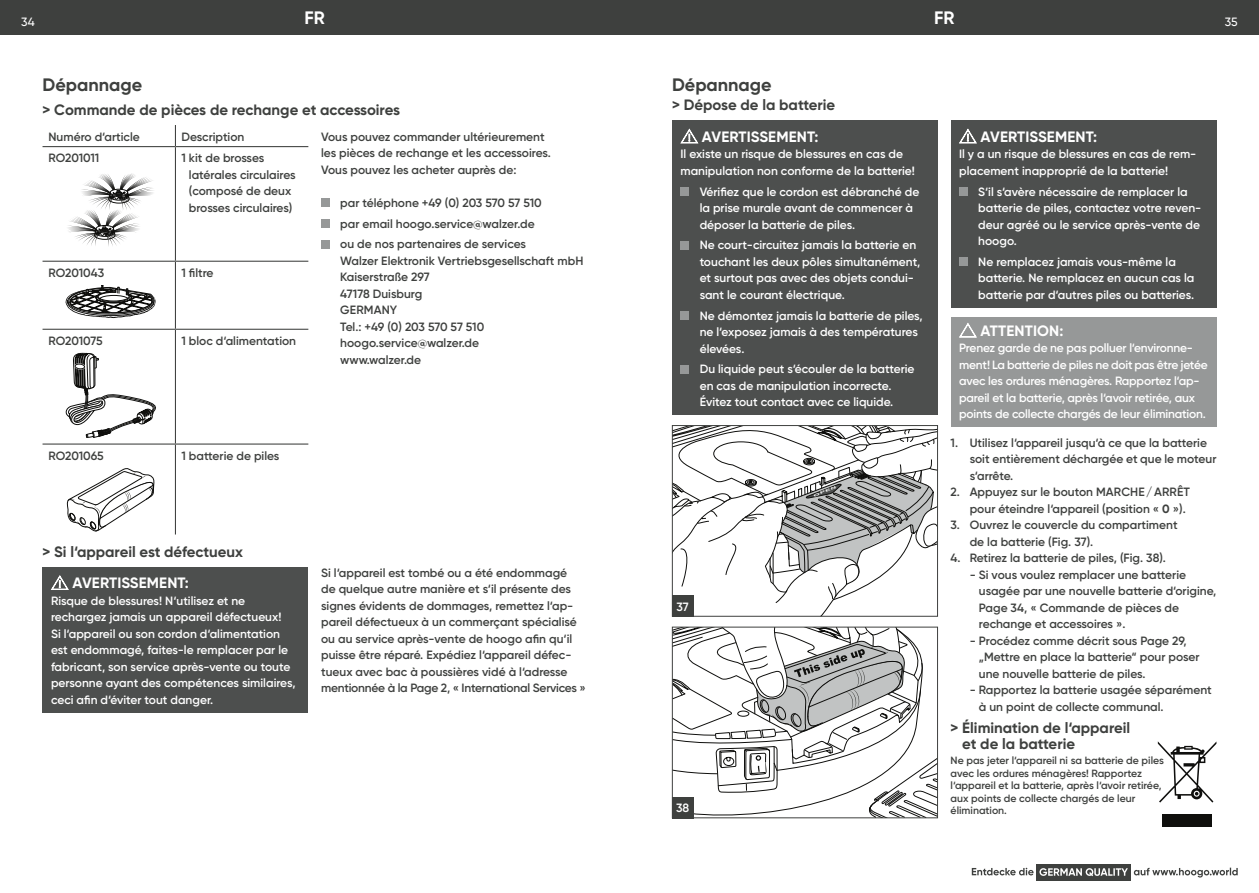
<style>
.page{position:relative;width:1259px;height:893px;background:#fff}
.page>*{position:absolute;margin:0;border:0;box-sizing:border-box;transform-origin:0 0}
.t1{font:700 18px "Gilroy";color:#3e403e}
.t2{font:700 18px "Gilroy";color:#fff}
.t3{font:700 15px/16.5px "Gilroy";color:#3e403e}
.t4{font:700 15px "Gilroy";letter-spacing:.01em;color:#fff}
.t5{font:600 12px/16.5px "Gilroy";color:#3e403e}
.t6{font:600 12px/16.5px "Gilroy";color:#fff}
.t7{font:600 12px "Gilroy";letter-spacing:-.02em;color:#3e403e}
.t8{font:500 12px "Gilroy";color:#fff}
.t9{font:600 10.5px/12.6px "Gilroy";color:#3e403e}
.t10{font:700 3.15px "Arial";color:#fff;scale:2.54 1}
.s1{font-weight:700}
</style>
<div class="page">
<div style="left:0;top:0;width:642px;height:34px;background:#3e403e"></div>
<div style="left:617px;top:0;width:642px;height:34px;background:#3e403e"></div>
<svg style="left:674px;top:427px;width:262px;height:188px"></svg>
<div style="left:672px;top:425px;width:266px;height:192px;border:1px solid #3e403e"></div>
<div style="left:672px;top:595px;width:21px;height:22px;background:#3e403e"></div>
<svg style="left:674px;top:629px;width:262px;height:187px"></svg>
<div style="left:672px;top:627px;width:266px;height:191px;border:1px solid #3e403e"></div>
<div style="left:672px;top:797px;width:21px;height:21px;background:#3e403e"></div>
<svg style="left:68px;top:173px;width:85px;height:73px"></svg>
<svg style="left:66px;top:285px;width:90px;height:33px"></svg>
<svg style="left:65px;top:353px;width:91px;height:85px"></svg>
<svg style="left:67px;top:468px;width:88px;height:64px"></svg>
<svg style="left:1157px;top:741px;width:59px;height:61px"></svg>
<div style="left:1162px;top:814px;width:50px;height:12px;background:#0f0f0d"></div>
<div style="left:43px;top:567px;width:265px;height:145px;background:#4d4f4e"></div>
<svg style="left:50px;top:575px;width:19px;height:15px"></svg>
<svg style="left:175px;top:125px;width:1px;height:21px"></svg>
<hr style="left:43px;top:146px;width:132px;height:1px;background:#3e403e">
<hr style="left:175px;top:146px;width:133px;height:1px;background:#3e403e">
<hr style="left:175px;top:147px;width:1px;height:114px;background:#3e403e">
<hr style="left:43px;top:261px;width:132px;height:1px;background:#3e403e">
<hr style="left:175px;top:261px;width:133px;height:1px;background:#3e403e">
<hr style="left:175px;top:262px;width:1px;height:67px;background:#3e403e">
<hr style="left:43px;top:329px;width:132px;height:1px;background:#3e403e">
<hr style="left:175px;top:329px;width:133px;height:1px;background:#3e403e">
<hr style="left:175px;top:330px;width:1px;height:113px;background:#3e403e">
<hr style="left:43px;top:443px;width:132px;height:2px;background:#3e403e">
<hr style="left:175px;top:443px;width:133px;height:2px;background:#3e403e">
<hr style="left:175px;top:445px;width:1px;height:89px;background:#3e403e">
<div style="left:321px;top:198px;width:9px;height:9px;background:#969898"></div>
<div style="left:321px;top:219px;width:9px;height:9px;background:#969898"></div>
<div style="left:321px;top:240px;width:9px;height:8px;background:#969898"></div>
<div style="left:672px;top:121px;width:266px;height:294px;background:#4d4f4e"></div>
<svg style="left:680px;top:128px;width:18px;height:16px"></svg>
<div style="left:680px;top:187px;width:9px;height:9px;background:#969898"></div>
<div style="left:680px;top:241px;width:9px;height:8px;background:#969898"></div>
<div style="left:680px;top:311px;width:9px;height:9px;background:#969898"></div>
<div style="left:680px;top:365px;width:9px;height:8px;background:#969898"></div>
<div style="left:950px;top:121px;width:266px;height:187px;background:#4d4f4e"></div>
<svg style="left:959px;top:128px;width:18px;height:16px"></svg>
<div style="left:959px;top:187px;width:8px;height:9px;background:#969898"></div>
<div style="left:959px;top:257px;width:8px;height:9px;background:#969898"></div>
<div style="left:950px;top:317px;width:266px;height:110px;background:#969898"></div>
<svg style="left:959px;top:323px;width:18px;height:15px"></svg>
<div style="left:1036px;top:864px;width:95px;height:16px;background:#3e403e"></div>
<svg style="left:971px;top:868px;width:62px;height:7px"></svg>
<svg style="left:1039px;top:868px;width:198px;height:9px"></svg>
<p class="t8" style="left:21px;top:14px;width:15px">34</p>
<h1 class="t2" style="left:304px;top:7px;width:22px">FR</h1>
<h1 class="t2" style="left:934px;top:7px;width:22px">FR</h1>
<p class="t8" style="left:1224px;top:14px;width:14px">35</p>
<h1 class="t1" style="left:43px;top:73px;width:101px">Dépannage</h1>
<p class="t3" style="left:43px;top:101px;width:359px">&gt; Commande de pièces de rechange et accessoires</p>
<p class="t5" style="left:49px;top:128px;width:93px">Numéro d‘article</p>
<p class="t5" style="left:181px;top:128px;width:64px">Description</p>
<p class="t5" style="left:49px;top:149px;width:52px">RO201011</p>
<p class="t5" style="left:189px;top:149px;width:108px;text-indent:-7px">1 kit de brosses latérales circulaires (composé de deux brosses circulaires)</p>
<p class="t5" style="left:49px;top:264px;width:57px">RO201043</p>
<p class="t5" style="left:181px;top:264px;width:34px">1 filtre</p>
<p class="t7" style="left:49px;top:333px;width:55px">RO201075</p>
<p class="t5" style="left:181px;top:332px;width:116px">1 bloc d‘alimentation</p>
<p class="t5" style="left:321px;top:128px;width:231px">Vous pouvez commander ultérieurement les pièces de rechange et les accessoires.<br>Vous pouvez les acheter auprès de:</p>
<p class="t5" style="left:340px;top:192px;width:203px;line-height:20.7px">par téléphone +49 (0) 203 570 57 510 par email hoogo.service@walzer.de ou de nos partenaires de services</p>
<p class="t5" style="left:340px;top:252px;width:245px">Walzer Elektronik Vertriebsgesellschaft mbH<br>Kaiserstraße 297<br>47178 Duisburg<br>GERMANY<br>Tel.: +49 (0) 203 570 57 510 hoogo.service@walzer.de<br>www.walzer.de</p>
<p class="t5" style="left:49px;top:447px;width:57px">RO201065</p>
<p class="t5" style="left:181px;top:447px;width:99px">1 batterie de piles</p>
<p class="t3" style="left:43px;top:543px;width:202px">&gt; Si l‘appareil est défectueux</p>
<p class="t4" style="left:72px;top:574px;width:118px">AVERTISSEMENT:</p>
<p class="t6" style="left:51px;top:592px;width:246px">Risque de blessures! N‘utilisez et ne rechargez jamais un appareil défectueux!<br>Si l‘appareil ou son cordon d‘alimentation est endommagé, faites-le remplacer par le fabricant, son service après-vente ou toute personne ayant des compétences similaires, ceci afin d‘éviter tout danger.</p>
<p class="t5" style="left:321px;top:564px;width:266px">Si l‘appareil est tombé ou a été endommagé<br>de quelque autre manière et s‘il présente des signes évidents de dommages, remettez l‘ap&shy;pareil défectueux à un commerçant spécialisé ou au service après-vente de hoogo afin qu‘il puisse être réparé. Expédiez l‘appareil défec&shy;tueux avec bac à poussières vidé à l‘adresse mentionnée à la Page 2, « International Services »</p>
<h1 class="t1" style="left:672px;top:73px;width:101px">Dépannage</h1>
<p class="t3" style="left:672px;top:97px;width:165px">&gt; Dépose de la batterie</p>
<p class="t4" style="left:702px;top:127px;width:118px">AVERTISSEMENT:</p>
<p class="t6" style="left:680px;top:146px;width:236px">Il existe un risque de blessures en cas de manipulation non conforme de la batterie!</p>
<p class="t6" style="left:699px;top:183px;width:221px">Vérifiez que le cordon est débranché de la prise murale avant de commencer à déposer la batterie de piles.</p>
<p class="t6" style="left:699px;top:237px;width:222px">Ne court-circuitez jamais la batterie en touchant les deux pôles simultanément, et surtout pas avec des objets condui&shy;sant le courant électrique.</p>
<p class="t6" style="left:699px;top:307px;width:225px">Ne démontez jamais la batterie de piles, ne l‘exposez jamais à des températures élevées.</p>
<p class="t6" style="left:699px;top:361px;width:216px">Du liquide peut s‘écouler de la batterie en cas de manipulation incorrecte.<br>Évitez tout contact avec ce liquide.</p>
<p class="t6" style="left:676px;top:598px;width:14px">37</p>
<p class="t6" style="left:676px;top:800px;width:15px">38</p>
<p class="t10" style="left:813px;top:494px;width:11px;rotate:-21deg">OPEN</p>
<p class="t4" style="left:980px;top:127px;width:118px">AVERTISSEMENT:</p>
<p class="t6" style="left:959px;top:146px;width:239px">Il y a un risque de blessures en cas de rem&shy;placement inapproprié de la batterie!</p>
<p class="t6" style="left:978px;top:183px;width:225px">S‘il s‘avère nécessaire de remplacer la batterie de piles, contactez votre reven&shy;deur agréé ou le service après-vente de hoogo.</p>
<p class="t6" style="left:978px;top:253px;width:218px">Ne remplacez jamais vous-même la batterie. Ne remplacez en aucun cas la batterie par d‘autres piles ou batteries.</p>
<p class="t4" style="left:980px;top:321px;width:84px">ATTENTION:</p>
<p class="t6" style="left:959px;top:340px;width:250px">Prenez garde de ne pas polluer l‘environne&shy;ment! La batterie de piles ne doit pas être jetée avec les ordures ménagères. Rapportez l‘ap&shy;pareil et la batterie, après l‘avoir retirée, aux points de collecte chargés de leur élimination.</p>
<p class="t5" style="left:969px;top:434px;width:248px;text-indent:-19px">1. Utilisez l‘appareil jusqu‘à ce que la batterie soit entièrement déchargée et que le moteur s‘arrête.</p>
<p class="t5" style="left:969px;top:484px;width:222px;text-indent:-19px">2. Appuyez sur le bouton MARCHE/ARRÊT pour éteindre l‘appareil (position « <span class="s1">0</span> »).</p>
<p class="t5" style="left:969px;top:517px;width:209px;text-indent:-19px">3. Ouvrez le couvercle du compartiment de la batterie (Fig. 37).</p>
<p class="t5" style="left:950px;top:550px;width:217px">4. Retirez la batterie de piles, (Fig. 38).</p>
<p class="t5" style="left:979px;top:566px;width:239px;text-indent:-9px">- Si vous voulez remplacer une batterie usagée par une nouvelle batterie d‘origine, Page 34, « Commande de pièces de rechange et accessoires ».</p>
<p class="t5" style="left:979px;top:632px;width:222px;text-indent:-9px">- Procédez comme décrit sous Page 29, „Mettre en place la batterie“ pour poser une nouvelle batterie de piles.</p>
<p class="t5" style="left:979px;top:682px;width:234px;text-indent:-9px">- Rapportez la batterie usagée séparément à un point de collecte communal.</p>
<p class="t3" style="left:962px;top:719px;width:169px;text-indent:-12px">&gt; Élimination de l‘appareil et de la batterie</p>
<p class="t9" style="left:950px;top:754px;width:215px">Ne pas jeter l‘appareil ni sa batterie de piles avec les ordures ménagères! Rapportez l‘appareil et la batterie, après l‘avoir retirée, aux points de collecte chargés de leur élimination.</p>
</div>
